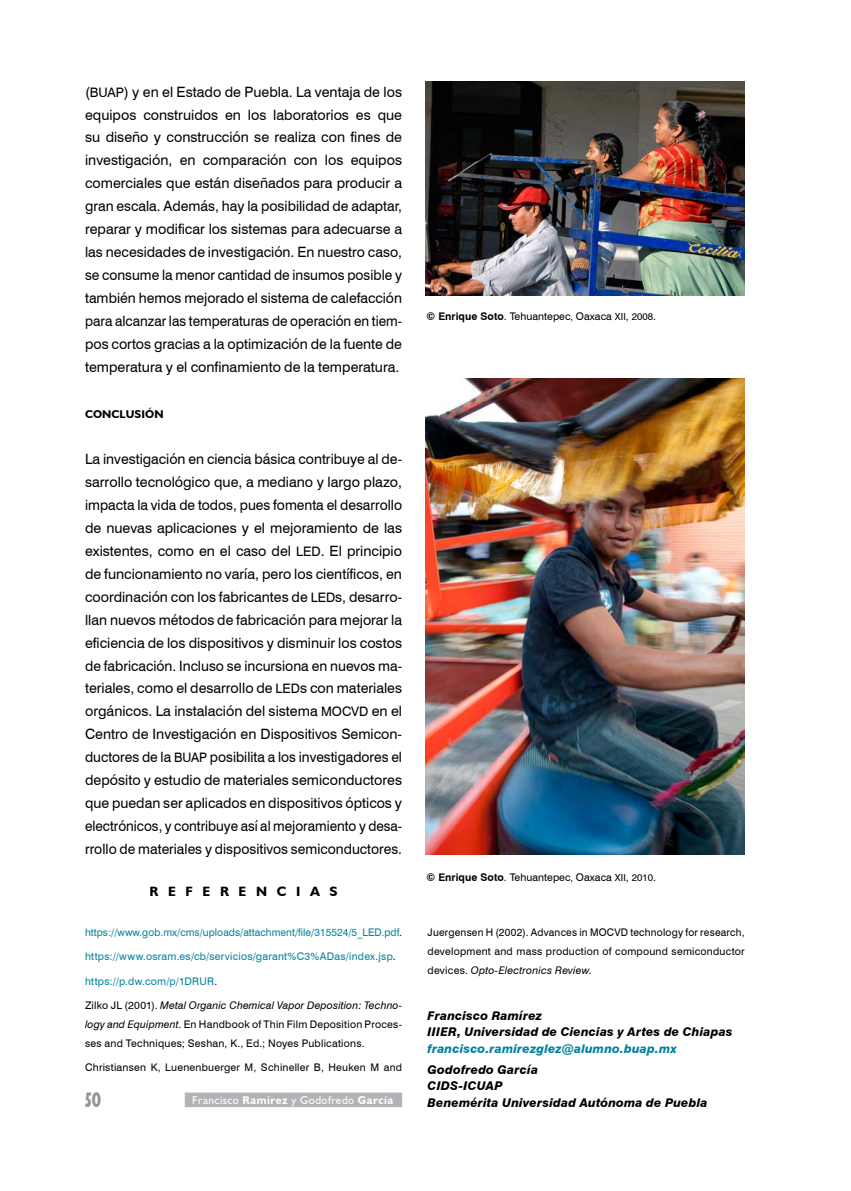
<style>
.page{position:relative;width:851px;height:1191px;background:#fff}
.page>*{position:absolute;margin:0;border:0;box-sizing:border-box;transform-origin:0 0}
.t1{font:700 condensed 21px "Humanist 521 BT Xtra";color:#939598;scale:.75 1}
.t2{font:14.25px/23px "Swiss 721 BT";color:#000;text-align:justify}
.t3{font:700 13.5px "Humanist 521 BT";color:#000}
.t4{font:italic 800 12px/16.5px "Swiss 721 BT";letter-spacing:.01em;color:#000}
.t5{font:italic 800 12px "Swiss 721 BT";letter-spacing:.01em;color:#00829b}
.t6{font:11.25px "Humanist 521 BT";letter-spacing:.04em;color:#fff}
.t7{font:700 11.25px "Humanist 521 BT";letter-spacing:.01em;color:#000}
.t8{font:10.5px/19px "Swiss 721 BT";letter-spacing:.02em;color:#000;text-align:justify}
.t9{font:10.5px "Swiss 721 BT";letter-spacing:.02em;color:#00829b}
.s1{font-size:13.05px}
.s2{color:#000}
.s3{font-style:italic}
.s4{font-weight:800}
.s5{font-weight:700}
.s6{font-size:9.75px}
</style>
<div class="page">
<div style="left:185px;top:1092px;width:217px;height:15px;background:#b1b3b6"></div>
<img style="left:425px;top:378px;width:319px;height:476px">
<img style="left:425px;top:82px;width:319px;height:213px">
<p class="t2" style="left:85px;top:79px;width:318px">(<span class="s1">BUAP</span>) y en el Estado de Puebla. La ventaja de los equipos construidos en los laboratorios es que su diseño y construcción se realiza con fines de investigación, en comparación con los equipos comerciales que están diseñados para producir a gran escala. Además, hay la posibilidad de adaptar, reparar y modificar los sistemas para adecuarse a las necesidades de investigación. En nuestro caso, se consume la menor cantidad de insumos posible y también hemos mejorado el sistema de calefacción para alcanzar las temperaturas de operación en tiem&shy;pos cortos gracias a la optimización de la fuente de temperatura y el confinamiento de la temperatura.</p>
<p class="t7" style="left:85px;top:407px;width:80px">CONCLUSIÓN</p>
<p class="t2" style="left:85px;top:447px;width:318px">La investigación en ciencia básica contribuye al de&shy;sarrollo tecnológico que, a mediano y largo plazo, impacta la vida de todos, pues fomenta el desarrollo de nuevas aplicaciones y el mejoramiento de las existentes, como en el caso del <span class="s1">LED</span>. El principio de funcionamiento no varía, pero los científicos, en coordinación con los fabricantes de <span class="s1">LED</span>s, desarro&shy;llan nuevos métodos de fabricación para mejorar la eficiencia de los dispositivos y disminuir los costos de fabricación. Incluso se incursiona en nuevos ma&shy;teriales, como el desarrollo de <span class="s1">LED</span>s con materiales orgánicos. La instalación del sistema <span class="s1">MOCVD</span> en el Centro de Investigación en Dispositivos Semicon&shy;ductores de la <span class="s1">BUAP</span> posibilita a los investigadores el depósito y estudio de materiales semiconductores que puedan ser aplicados en dispositivos ópticos y electrónicos, y contribuye así al mejoramiento y desa&shy;rrollo de materiales y dispositivos semiconductores.</p>
<p class="t3" style="left:149px;top:883px;width:36px">R eferenci</p>
<p class="t3" style="left:310px;top:883px;width:27px">a s</p>
<p class="t9" style="left:85px;top:925px;width:318px">https://www.gob.mx/cms/uploads/attachment/file/315524/5_LED.pdf<span class="s2">.</span></p>
<p class="t9" style="left:85px;top:949px;width:312px">https://www.osram.es/cb/servicios/garant%C3%ADas/index.jsp<span class="s2">.</span></p>
<p class="t9" style="left:85px;top:973px;width:134px">https://p.dw.com/p/1DRUR<span class="s2">.</span></p>
<p class="t8" style="left:85px;top:995px;width:318px">Zilko JL (2001). <span class="s3">Metal Organic Chemical Vapor Deposition: Techno&shy;logy and Equipment</span>. En Handbook of Thin Film Deposition Proces&shy;ses and Techniques; Seshan, K., Ed.; Noyes Publications.</p>
<p class="t8" style="left:85px;top:1057px;width:318px">Christiansen K, Luenenbuerger M, Schineller B, Heuken M and</p>
<p class="t8" style="left:426px;top:306px;width:231px"><span class="s4">©</span> <span class="s5">Enrique Soto</span>. Tehuantepec<span class="s6">,</span> Oaxaca <span class="s6">XII</span>, <span class="s6">2008</span>.</p>
<p class="t8" style="left:426px;top:867px;width:231px"><span class="s4">©</span> <span class="s5">Enrique Soto</span>. Tehuantepec<span class="s6">,</span> Oaxaca <span class="s6">XII</span>, <span class="s6">2010</span>.</p>
<p class="t8" style="left:427px;top:922px;width:318px">Juergensen H (2002). Advances in MOCVD technology for research, development and mass production of compound semiconductor devices. <span class="s3">Opto-Electronics Review</span>.</p>
<p class="t4" style="left:427px;top:1007px;width:306px">Francisco Ramírez<br>IIIER, Universidad de Ciencias y Artes de Chiapas</p>
<p class="t5" style="left:427px;top:1041px;width:251px">francisco.ramirezglez@alumno.buap.mx</p>
<p class="t4" style="left:427px;top:1061px;width:112px">Godofredo García<br>CIDS-ICUAP</p>
<h1 class="t1" style="left:85px;top:1086px;width:23px">50</h1>
<p class="t6" style="left:192px;top:1093px;width:202px">Francisco <span class="s5">Ramírez</span> y Godofredo <span class="s5">García</span></p>
<p class="t4" style="left:427px;top:1094px;width:281px">Benemérita Universidad Autónoma de Puebla</p>
</div>
